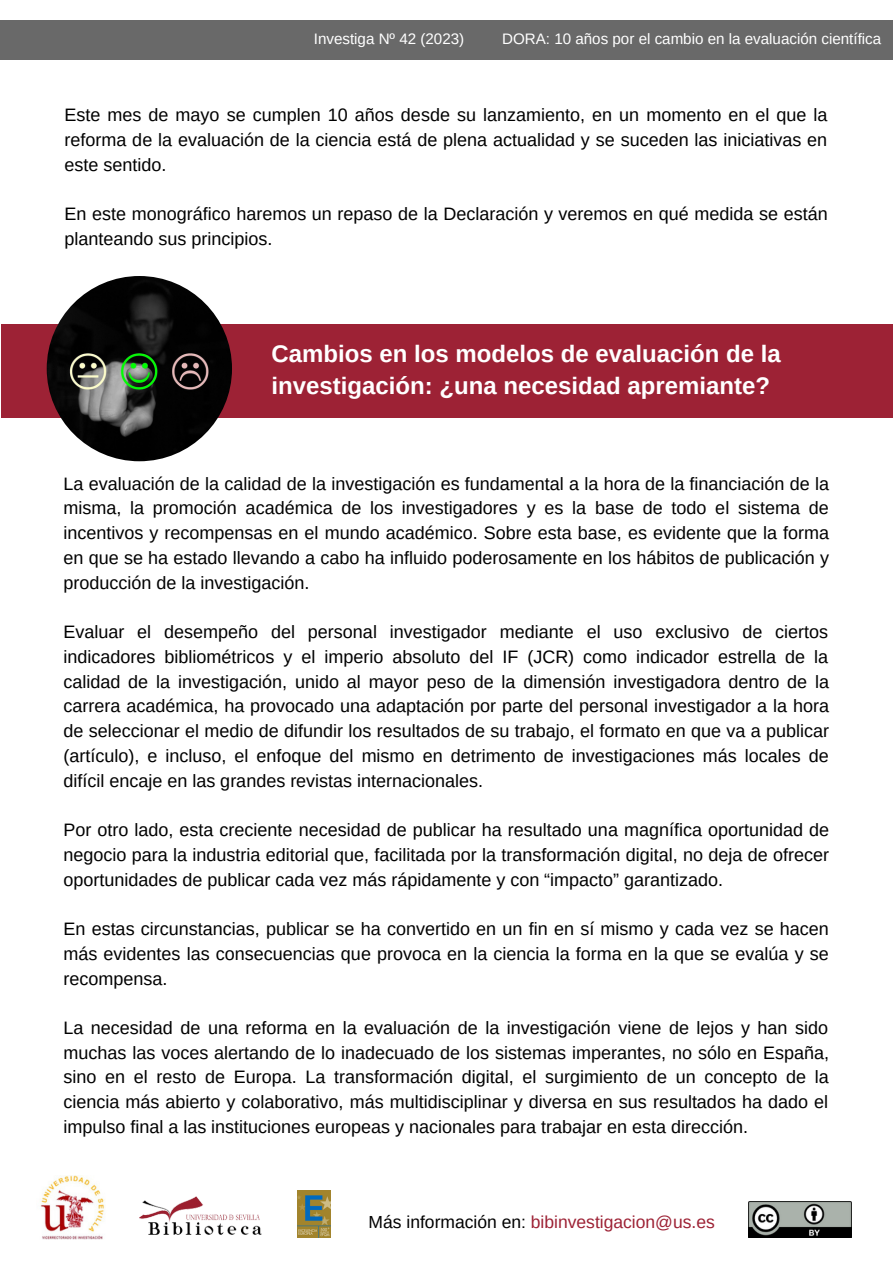
<style>
.page{position:relative;width:893px;height:1264px;background:#fff}
.page>*{position:absolute;margin:0;border:0;box-sizing:border-box;transform-origin:0 0}
.t1{font:700 24px/32.5px "Arimo";color:#fff}
.t2{font:18px/24.8px "Arimo";color:#000;text-align:justify}
.t3{font:17.55px "Arimo";color:#9d2235}
.t4{font:15.15px "Arimo";color:#fff}
.s1{color:#000}
</style>
<div class="page">
<img style="left:748px;top:1201px;width:103px;height:36px">
<div style="left:0;top:21px;width:892px;height:39px;background:#696969"></div>
<img style="left:40px;top:1175px;width:65px;height:64px">
<img style="left:139px;top:1196px;width:123px;height:39px">
<img style="left:297px;top:1190px;width:33px;height:46px">
<div style="left:1px;top:324px;width:891px;height:93px;background:#9d2235"></div>
<img style="left:47px;top:276px;width:185px;height:185px;border-radius:50%">
<p class="t4" style="left:314px;top:31px;width:152px">Investiga Nº 42 (2023)</p>
<p class="t4" style="left:502px;top:31px;width:380px">DORA: 10 años por el cambio en la evaluación científica</p>
<p class="t2" style="left:64px;top:103px;width:764px">Este mes de mayo se cumplen 10 años desde su lanzamiento, en un momento en el que la reforma de la evaluación de la ciencia está de plena actualidad y se suceden las iniciativas en este sentido.</p>
<p class="t2" style="left:64px;top:202px;width:764px">En este monográfico haremos un repaso de la Declaración y veremos en qué medida se están planteando sus principios.</p>
<p class="t1" style="left:271px;top:337px;width:510px">Cambios en los modelos de evaluación de la investigación: ¿una necesidad apremiante?</p>
<p class="t2" style="left:63px;top:471px;width:767px">La evaluación de la calidad de la investigación es fundamental a la hora de la financiación de la misma, la promoción académica de los investigadores y es la base de todo el sistema de incentivos y recompensas en el mundo académico. Sobre esta base, es evidente que la forma en que se ha estado llevando a cabo ha influido poderosamente en los hábitos de publicación y producción de la investigación.</p>
<p class="t2" style="left:63px;top:619px;width:767px">Evaluar el desempeño del personal investigador mediante el uso exclusivo de ciertos indicadores bibliométricos y el imperio absoluto del IF (JCR) como indicador estrella de la calidad de la investigación, unido al mayor peso de la dimensión investigadora dentro de la carrera académica, ha provocado una adaptación por parte del personal investigador a la hora de seleccionar el medio de difundir los resultados de su trabajo, el formato en que va a publicar (artículo), e incluso, el enfoque del mismo en detrimento de investigaciones más locales de difícil encaje en las grandes revistas internacionales.</p>
<p class="t2" style="left:63px;top:817px;width:767px">Por otro lado, esta creciente necesidad de publicar ha resultado una magnífica oportunidad de negocio para la industria editorial que, facilitada por la transformación digital, no deja de ofrecer oportunidades de publicar cada vez más rápidamente y con “impacto” garantizado.</p>
<p class="t2" style="left:63px;top:916px;width:767px">En estas circunstancias, publicar se ha convertido en un fin en sí mismo y cada vez se hacen más evidentes las consecuencias que provoca en la ciencia la forma en la que se evalúa y se recompensa.</p>
<p class="t2" style="left:63px;top:1015px;width:767px">La necesidad de una reforma en la evaluación de la investigación viene de lejos y han sido muchas las voces alertando de lo inadecuado de los sistemas imperantes, no sólo en España, sino en el resto de Europa. La transformación digital, el surgimiento de un concepto de la ciencia más abierto y colaborativo, más multidisciplinar y diversa en sus resultados ha dado el impulso final a las instituciones europeas y nacionales para trabajar en esta dirección.</p>
<p class="t3" style="left:368px;top:1211px;width:348px"><span class="s1">Más información en:</span> bibinvestigacion@us.es</p>
</div>
